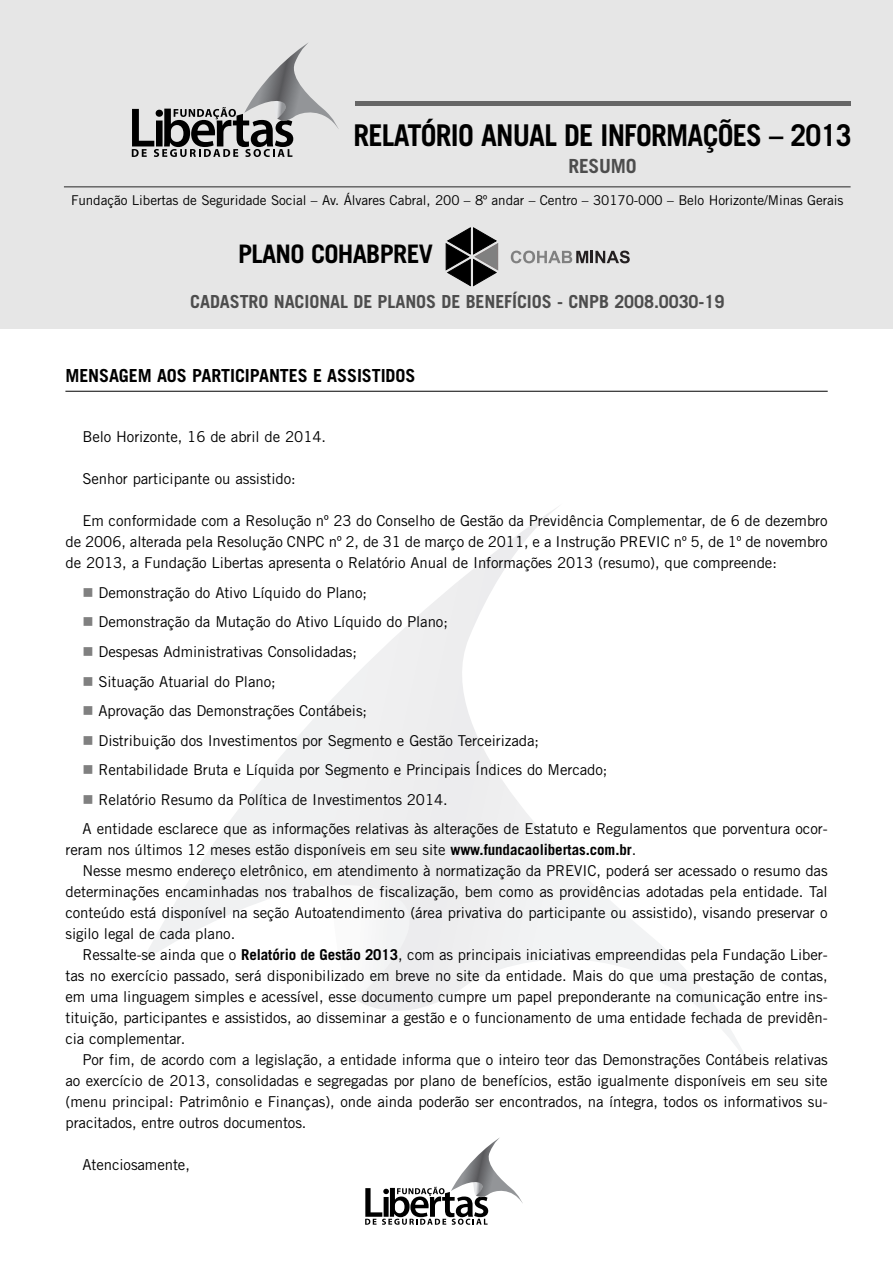
<style>
.page{position:relative;width:893px;height:1276px;background:#fff}
.page>*{position:absolute;margin:0;border:0;box-sizing:border-box;transform-origin:0 0}
.t1{font:700 30px "Trade Gothic";letter-spacing:-.03em;color:#000;scale:.95 1}
.t2{font:700 25.5px "Trade Gothic";letter-spacing:-.03em;color:#000}
.t3{font:700 19.5px "Trade Gothic";letter-spacing:-.01em;color:#4d4d4d}
.t4{font:700 18px "Trade Gothic";letter-spacing:-.005em;color:#4d4d4d}
.t5{font:700 18px "Trade Gothic";letter-spacing:-.005em;color:#000}
.t6{font:15px/21px "Trade Gothic";letter-spacing:-.005em;color:#000;text-align:justify}
.t7{font:13.5px "Trade Gothic";letter-spacing:-.005em;color:#000}
.s1{color:#808080}
.s2{font-weight:700}
</style>
<div class="page">
<svg style="left:143px;top:506px;width:606px;height:558px"></svg>
<svg style="left:365px;top:1137px;width:158px;height:87px"></svg>
<div style="left:0;top:0;width:893px;height:328px;background:#e6e6e6"></div>
<hr style="left:64px;top:186px;width:787px;height:1px;background:#666">
<svg style="left:511px;top:251px;width:119px;height:12px"></svg>
<svg style="left:446px;top:228px;width:52px;height:58px"></svg>
<hr style="left:65px;top:391px;width:763px;height:1px;background:#000">
<hr style="left:355px;top:101px;width:496px;height:4px;background:#666">
<svg style="left:132px;top:43px;width:207px;height:114px"></svg>
<h1 class="t1" style="left:353px;top:125px;width:526px">RELATÓRIO ANUAL DE INFORMAÇÕES – 2013</h1>
<h3 class="t3" style="left:568px;top:159px;width:70px">RESUMO</h3>
<p class="t7" style="left:71px;top:195px;width:774px">Fundação Libertas de Seguridade Social – Av. Álvares Cabral, 200 – 8º andar – Centro – 30170-000 – Belo Horizonte/Minas Gerais</p>
<h2 class="t2" style="left:238px;top:245px;width:196px">PLANO COHABPREV</h2>
<p class="t4" style="left:190px;top:295px;width:536px">CADASTRO NACIONAL DE PLANOS DE BENEFÍCIOS - CNPB 2008.0030-19</p>
<p class="t5" style="left:65px;top:369px;width:351px">MENSAGEM AOS PARTICIPANTES E ASSISTIDOS</p>
<p class="t6" style="left:82px;top:428px;width:245px">Belo Horizonte, 16 de abril de 2014.</p>
<p class="t6" style="left:82px;top:470px;width:215px">Senhor participante ou assistido:</p>
<p class="t6" style="left:65px;top:512px;width:764px;text-indent:17px">Em conformidade com a Resolução nº 23 do Conselho de Gestão da Previdência Complementar, de 6 de dezembro de 2006, alterada pela Resolução CNPC nº 2, de 31 de março de 2011, e a Instrução PREVIC nº 5, de 1º de novembro de 2013, a Fundação Libertas apresenta o Relatório Anual de Informações 2013 (resumo), que compreende:</p>
<p class="t6" style="left:82px;top:583px;width:286px"><span class="s1">■</span> Demonstração do Ativo Líquido do Plano;</p>
<p class="t6" style="left:82px;top:613px;width:367px"><span class="s1">■</span> Demonstração da Mutação do Ativo Líquido do Plano;</p>
<p class="t6" style="left:82px;top:642px;width:276px"><span class="s1">■</span> Despesas Administrativas Consolidadas;</p>
<p class="t6" style="left:82px;top:672px;width:195px"><span class="s1">■</span> Situação Atuarial do Plano;</p>
<p class="t6" style="left:82px;top:701px;width:286px"><span class="s1">■</span> Aprovação das Demonstrações Contábeis;</p>
<p class="t6" style="left:82px;top:731px;width:458px"><span class="s1">■</span> Distribuição dos Investimentos por Segmento e Gestão Terceirizada;</p>
<p class="t6" style="left:82px;top:760px;width:526px"><span class="s1">■</span> Rentabilidade Bruta e Líquida por Segmento e Principais Índices do Mercado;</p>
<p class="t6" style="left:82px;top:786px;width:747px;line-height:29.5px"><span class="s1">■</span> Relatório Resumo da Política de Investimentos 2014.<br>A entidade esclarece que as informações relativas às alterações de Estatuto e Regulamentos que porventura ocor-</p>
<p class="t6" style="left:65px;top:840px;width:572px">reram nos últimos 12 meses estão disponíveis em seu site <span class="s2">www.fundacaolibertas.com.br</span>.</p>
<p class="t6" style="left:82px;top:861px;width:747px">Nesse mesmo endereço eletrônico, em atendimento à normatização da PREVIC, poderá ser acessado o resumo das</p>
<p class="t6" style="left:65px;top:882px;width:764px">determinações encaminhadas nos trabalhos de fiscalização, bem como as providências adotadas pela entidade. Tal</p>
<p class="t6" style="left:65px;top:903px;width:764px">conteúdo está disponível na seção Autoatendimento (área privativa do participante ou assistido), visando preservar o</p>
<p class="t6" style="left:65px;top:924px;width:171px">sigilo legal de cada plano.</p>
<p class="t6" style="left:82px;top:945px;width:747px">Ressalte-se ainda que o <span class="s2">Relatório de Gestão 2013</span>, com as principais iniciativas empreendidas pela Fundação Liber-</p>
<p class="t6" style="left:65px;top:966px;width:764px">tas no exercício passado, será disponibilizado em breve no site da entidade. Mais do que uma prestação de contas,</p>
<p class="t6" style="left:65px;top:987px;width:764px">em uma linguagem simples e acessível, esse documento cumpre um papel preponderante na comunicação entre ins-</p>
<p class="t6" style="left:65px;top:1008px;width:764px">tituição, participantes e assistidos, ao disseminar a gestão e o funcionamento de uma entidade fechada de previdên-</p>
<p class="t6" style="left:65px;top:1029px;width:121px">cia complementar.</p>
<p class="t6" style="left:82px;top:1050px;width:747px">Por fim, de acordo com a legislação, a entidade informa que o inteiro teor das Demonstrações Contábeis relativas</p>
<p class="t6" style="left:65px;top:1071px;width:764px">ao exercício de 2013, consolidadas e segregadas por plano de benefícios, estão igualmente disponíveis em seu site</p>
<p class="t6" style="left:65px;top:1092px;width:764px">(menu principal: Patrimônio e Finanças), onde ainda poderão ser encontrados, na íntegra, todos os informativos su-</p>
<p class="t6" style="left:65px;top:1113px;width:242px">pracitados, entre outros documentos.</p>
<p class="t6" style="left:82px;top:1155px;width:109px">Atenciosamente,</p>
</div>
